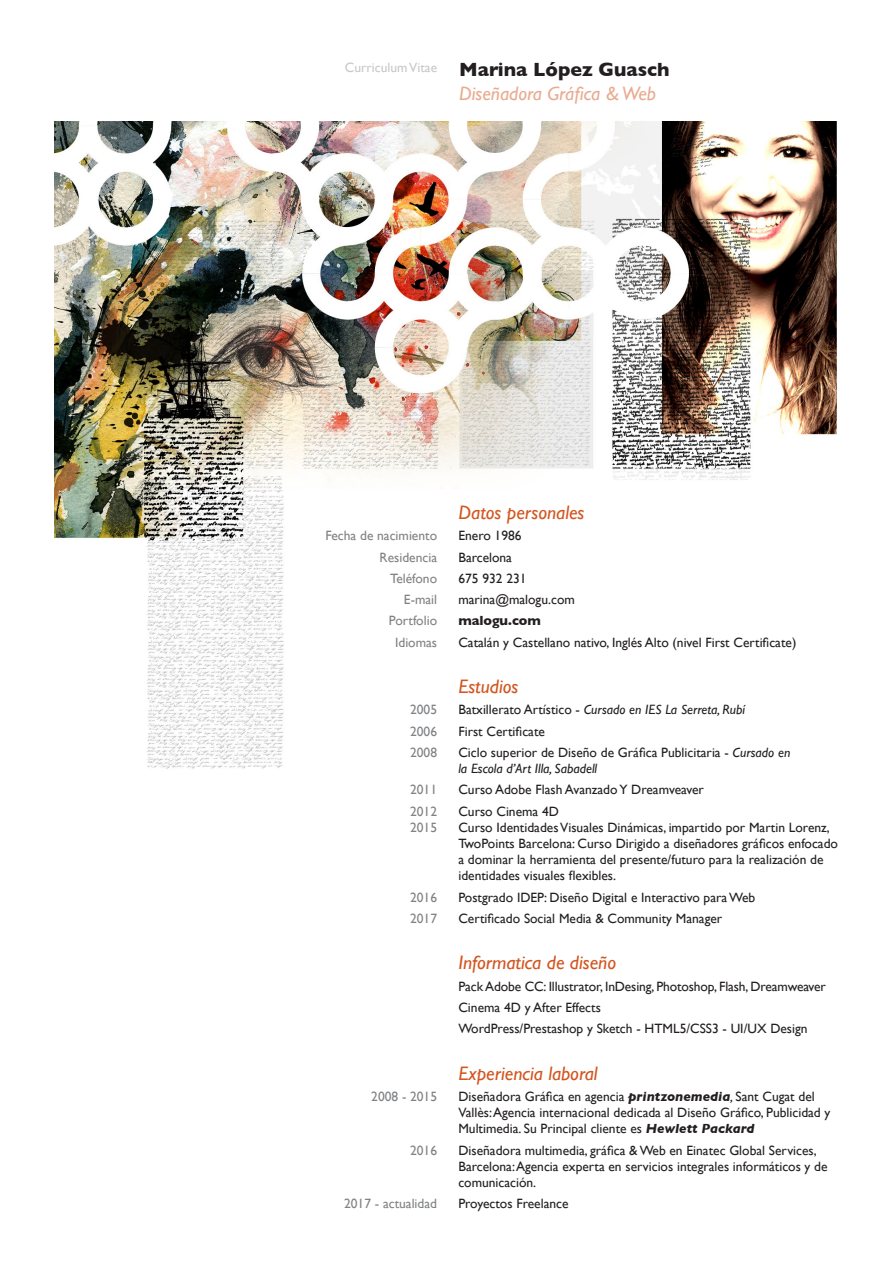
<style>
.page{position:relative;width:893px;height:1263px;background:#fff}
.page>*{position:absolute;margin:0;border:0;box-sizing:border-box;transform-origin:0 0}
.t1{font:italic 19.5px "Gill Sans";color:#d25620}
.t2{font:italic 19.5px/23.4px "Gill Sans";color:#e9ab90}
.t3{font:13.5px/16.2px "Gill Sans";color:#231f20}
.t4{font:13.5px "Gill Sans";color:#808285}
.t5{font:italic 13.5px "Gill Sans";color:#231f20}
.t6{font:13.5px "Gill Sans";color:#c7c8ca}
.t7{font:700 13.5px "Gill Sans";color:#231f20}
.s1{font-weight:700;font-style:normal;color:#231f20}
.s2{font-style:normal}
.s3{font-style:italic}
.s4{font-weight:700;font-style:italic}
</style>
<div class="page">
<img style="left:54px;top:121px;width:783px;height:648px">
<p class="t6" style="left:345px;top:60px;width:94px">Curriculum Vitae</p>
<p class="t2" style="left:459px;top:58px;width:212px"><span class="s1">Marina López Guasch<br></span>Diseñadora Gráfica &amp; Web</p>
<p class="t1" style="left:458px;top:501px;width:128px">Datos personales</p>
<p class="t4" style="left:325px;top:528px;width:113px">Fecha de nacimiento</p>
<p class="t3" style="left:458px;top:527px;width:65px">Enero 1986</p>
<p class="t4" style="left:380px;top:549px;width:59px">Residencia</p>
<p class="t3" style="left:458px;top:549px;width:55px">Barcelona</p>
<p class="t4" style="left:390px;top:570px;width:48px">Teléfono</p>
<p class="t3" style="left:458px;top:570px;width:70px">675 932 231</p>
<p class="t4" style="left:404px;top:591px;width:35px">E-mail</p>
<p class="t3" style="left:458px;top:591px;width:118px">marina@malogu.com</p>
<p class="t4" style="left:389px;top:613px;width:50px">Portfolio</p>
<p class="t7" style="left:458px;top:610px;width:84px">malogu.com</p>
<p class="t4" style="left:395px;top:634px;width:44px">Idiomas</p>
<p class="t3" style="left:458px;top:634px;width:339px">Catalán y Castellano nativo, Inglés Alto (nivel First Certificate)</p>
<p class="t1" style="left:458px;top:675px;width:61px">Estudios</p>
<p class="t4" style="left:410px;top:702px;width:28px">2005</p>
<p class="t5" style="left:458px;top:702px;width:288px"><span class="s2">Batxillerato Artístico -</span> Cursado en IES La Serreta, Rubí</p>
<p class="t4" style="left:410px;top:723px;width:28px">2006</p>
<p class="t3" style="left:458px;top:723px;width:88px">First Certificate</p>
<p class="t4" style="left:410px;top:744px;width:28px">2008</p>
<p class="t3" style="left:458px;top:744px;width:333px">Ciclo superior de Diseño de Gráfica Publicitaria - <span class="s3">Cursado en la Escola d’Art Illa, Sabadell</span></p>
<p class="t4" style="left:410px;top:782px;width:28px">2011</p>
<p class="t3" style="left:458px;top:781px;width:247px">Curso Adobe Flash Avanzado Y Dreamveaver</p>
<p class="t4" style="left:410px;top:803px;width:28px">2012</p>
<p class="t4" style="left:410px;top:819px;width:28px">2015</p>
<p class="t3" style="left:458px;top:803px;width:102px">Curso Cinema 4D</p>
<p class="t3" style="left:458px;top:819px;width:381px">Curso Identidades Visuales Dinámicas, impartido por Martin Lorenz, TwoPoints Barcelona: Curso Dirigido a diseñadores gráficos enfocado a dominar la herramienta del presente/futuro para la realización de identidades visuales flexibles.</p>
<p class="t4" style="left:410px;top:889px;width:28px">2016</p>
<p class="t3" style="left:458px;top:889px;width:298px">Postgrado IDEP: Diseño Digital e Interactivo para Web</p>
<p class="t4" style="left:410px;top:910px;width:28px">2017</p>
<p class="t3" style="left:458px;top:910px;width:265px">Certificado Social Media &amp; Community Manager</p>
<p class="t1" style="left:458px;top:952px;width:159px">Informatica de diseño</p>
<p class="t3" style="left:458px;top:978px;width:369px">Pack Adobe CC: Illustrator, InDesing, Photoshop, Flash, Dreamweaver</p>
<p class="t3" style="left:458px;top:999px;width:144px">Cinema 4D y After Effects</p>
<p class="t3" style="left:458px;top:1020px;width:351px">WordPress/Prestashop y Sketch - HTML5/CSS3 - UI/UX Design</p>
<p class="t1" style="left:458px;top:1062px;width:141px">Experiencia laboral</p>
<p class="t4" style="left:371px;top:1088px;width:67px">2008 - 2015</p>
<p class="t3" style="left:458px;top:1088px;width:374px">Diseñadora Gráfica en agencia <span class="s4">printzonemedia</span><span class="s3">,</span> Sant Cugat del<br>Vallès: Agencia internacional dedicada al Diseño Gráfico, Publicidad y<br>Multimedia. Su Principal cliente es <span class="s4">Hewlett Packard</span></p>
<p class="t4" style="left:410px;top:1142px;width:28px">2016</p>
<p class="t3" style="left:458px;top:1142px;width:371px">Diseñadora multimedia, gráfica &amp; Web en Einatec Global Services,<br>Barcelona: Agencia experta en servicios integrales informáticos y de comunicación.</p>
<p class="t4" style="left:344px;top:1196px;width:95px">2017 - actualidad</p>
<p class="t3" style="left:458px;top:1195px;width:112px">Proyectos Freelance</p>
</div>
